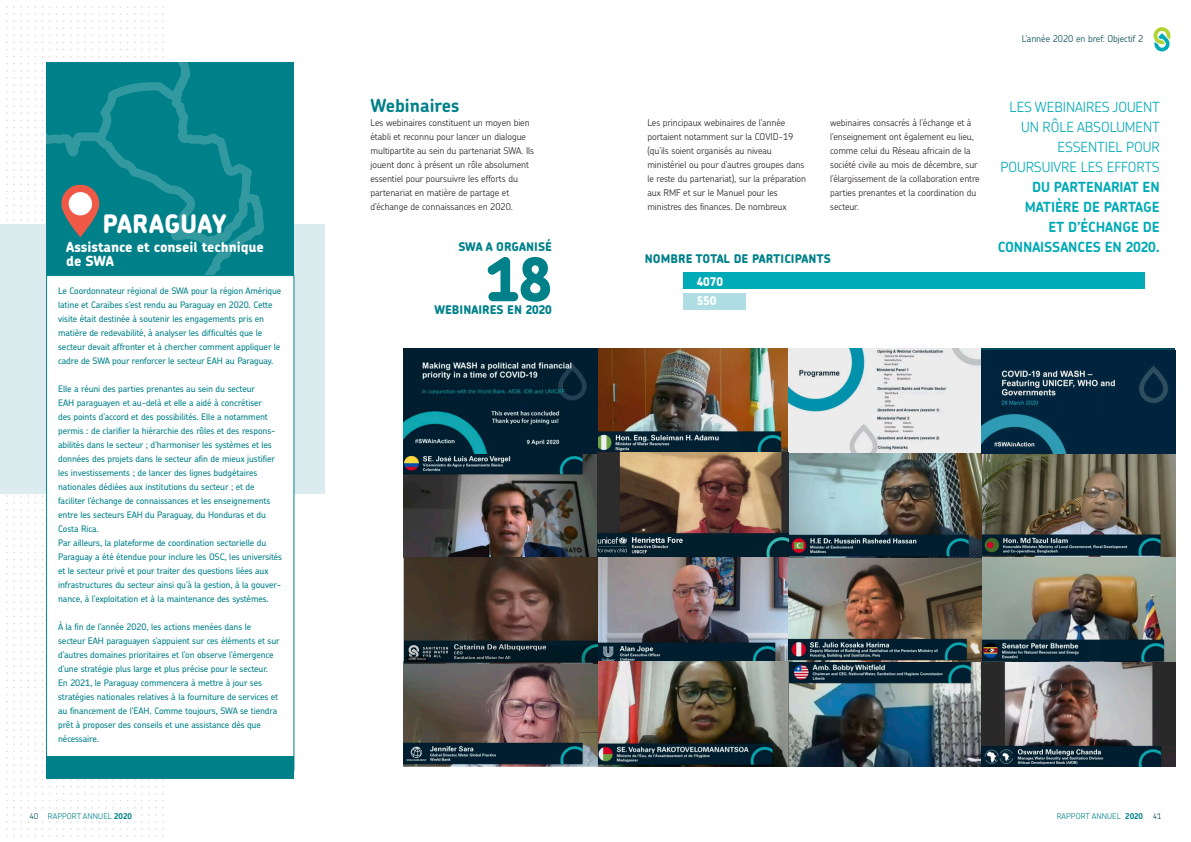
<style>
.page{position:relative;width:1191px;height:842px;background:#fff}
.page>*{position:absolute;margin:0;border:0;box-sizing:border-box;transform-origin:0 0}
._5-Subkop_KAP{font:800 60px "Chevin Pro";color:#00818a}
._5-Kaderkop_1{font:800 25.5px "Chevin Pro";letter-spacing:.01em;color:#fff}
._4-Brood_Chevin_Ligh{font:700 18px "Chevin Pro";color:#00818a}
._7-streamer_dun{font:300 14px/20px "Chevin Pro";letter-spacing:-.005em;color:#00aab6;text-align:right}
._5-Kaderkop_1-2{font:800 14px/14px "Chevin Pro";letter-spacing:-.005em;color:#fff}
._5-Subkop_KAP-2{font:800 12px "Chevin Pro";letter-spacing:.005em;color:#00818a}
._5-Subkop_KAP-3{font:800 12px "Chevin Pro";letter-spacing:-.01em;color:#fff}
._4-Brood_Chevin_Ligh-2{font:300 9.3px/14px "Chevin Pro";letter-spacing:-.005em;color:#231f20}
._4-Brood_Chevin_Ligh-3{font:300 9.3px "Chevin Pro";letter-spacing:-.005em;color:#004853}
._5-Kadertekst{font:500 9px/14px "Chevin Pro";letter-spacing:-.01em;color:#00818a}
.t1{font:300 8px "Chevin Pro";letter-spacing:.01em;color:#00818a}
.s1{color:#004853}
.s2{font-weight:700}
</style>
<div class="page">
<svg style="left:6px;top:6px;width:23px;height:23px"></svg>
<svg style="left:56px;top:6px;width:51px;height:23px"></svg>
<svg style="left:141px;top:6px;width:23px;height:23px"></svg>
<svg style="left:56px;top:35px;width:51px;height:1px"></svg>
<svg style="left:56px;top:42px;width:51px;height:1px"></svg>
<svg style="left:56px;top:49px;width:51px;height:1px"></svg>
<svg style="left:6px;top:56px;width:23px;height:58px"></svg>
<svg style="left:35px;top:56px;width:1px;height:58px"></svg>
<svg style="left:42px;top:56px;width:1px;height:58px"></svg>
<svg style="left:56px;top:56px;width:51px;height:2px"></svg>
<svg style="left:6px;top:141px;width:23px;height:51px"></svg>
<svg style="left:35px;top:141px;width:1px;height:51px"></svg>
<svg style="left:42px;top:141px;width:1px;height:51px"></svg>
<svg style="left:6px;top:493px;width:23px;height:32px"></svg>
<svg style="left:6px;top:552px;width:23px;height:51px"></svg>
<svg style="left:35px;top:552px;width:1px;height:51px"></svg>
<svg style="left:42px;top:552px;width:1px;height:51px"></svg>
<svg style="left:6px;top:637px;width:23px;height:51px"></svg>
<svg style="left:35px;top:637px;width:1px;height:51px"></svg>
<svg style="left:42px;top:637px;width:1px;height:51px"></svg>
<svg style="left:6px;top:722px;width:23px;height:51px"></svg>
<svg style="left:35px;top:722px;width:1px;height:51px"></svg>
<svg style="left:42px;top:722px;width:1px;height:51px"></svg>
<svg style="left:56px;top:779px;width:51px;height:1px"></svg>
<svg style="left:56px;top:786px;width:51px;height:1px"></svg>
<svg style="left:56px;top:793px;width:51px;height:1px"></svg>
<svg style="left:6px;top:800px;width:23px;height:37px"></svg>
<svg style="left:56px;top:800px;width:51px;height:37px"></svg>
<svg style="left:134px;top:800px;width:1px;height:37px"></svg>
<svg style="left:141px;top:800px;width:23px;height:37px"></svg>
<div style="left:0;top:224px;width:324px;height:269px;background:#dcecee"></div>
<img style="left:597px;top:349px;width:384px;height:313px">
<img style="left:404px;top:349px;width:193px;height:417px">
<img style="left:595px;top:662px;width:580px;height:104px">
<img style="left:981px;top:453px;width:194px;height:209px">
<svg style="left:981px;top:348px;width:194px;height:105px;fill:#00243e"></svg>
<img style="left:404px;top:557px;width:193px;height:106px">
<img style="left:597px;top:453px;width:191px;height:104px">
<svg style="left:1153px;top:27px;width:17px;height:24px"></svg>
<div style="left:26px;top:813px;width:103px;height:7px;background:#fff"></div>
<svg style="left:46px;top:62px;width:248px;height:213px;fill:#00818a"></svg>
<svg style="left:56px;top:141px;width:51px;height:134px"></svg>
<div style="left:69px;top:192px;width:23px;height:23px;background:#fff;border-radius:50%"></div>
<div style="left:683px;top:293px;width:62px;height:17px;background:#aedee4"></div>
<div style="left:683px;top:273px;width:461px;height:16px;background:#00aab6"></div>
<div style="left:47px;top:276px;width:247px;height:494px;background:#fff"></div>
<div style="left:46px;top:756px;width:248px;height:23px;background:#00818a"></div>
<p class="_5-Kaderkop_1" style="left:102px;top:206px;width:125px">PARAGUAY</p>
<p class="_5-Kaderkop_1-2" style="left:66px;top:240px;width:199px">Assistance et conseil technique de SWA</p>
<p class="_5-Kadertekst" style="left:58px;top:283px;width:225px">Le Coordonnateur régional de SWA pour la région Amérique latine et Caraïbes s’est rendu au Paraguay en 2020. Cette visite était destinée à soutenir les engagements pris en matière de redevabilité, à analyser les difficultés que le secteur devait affronter et à chercher comment appliquer le cadre de SWA pour renforcer le secteur EAH au Paraguay.</p>
<p class="_5-Kadertekst" style="left:58px;top:381px;width:219px">Elle a réuni des parties prenantes au sein du secteur<br>EAH paraguayen et au-delà et elle a aidé à concrétiser des points d’accord et des possibilités. Elle a notamment permis : de clarifier la hiérarchie des rôles et des respons&shy;abilités dans le secteur ; d’harmoniser les systèmes et les données des projets dans le secteur afin de mieux justifier les investissements ; de lancer des lignes budgétaires nationales dédiées aux institutions du secteur ; et de faciliter l’échange de connaissances et les enseignements entre les secteurs EAH du Paraguay, du Honduras et du Costa Rica.</p>
<p class="_5-Kadertekst" style="left:58px;top:535px;width:226px">Par ailleurs, la plateforme de coordination sectorielle du Paraguay a été étendue pour inclure les OSC, les universités et le secteur privé et pour traiter des questions liées aux infrastructures du secteur ainsi qu’à la gestion, à la gouver&shy;nance, à l’exploitation et à la maintenance des systèmes.</p>
<p class="_5-Kadertekst" style="left:58px;top:619px;width:223px">À la fin de l’année 2020, les actions menées dans le secteur EAH paraguayen s’appuient sur ces éléments et sur d’autres domaines prioritaires et l’on observe l’émergence d’une stratégie plus large et plus précise pour le secteur.<br>En 2021, le Paraguay commencera à mettre à jour ses stratégies nationales relatives à la fourniture de services et au financement de l’EAH. Comme toujours, SWA se tiendra prêt à proposer des conseils et une assistance dès que nécessaire.</p>
<p class="t1" style="left:29px;top:810px;width:104px"><span class="s1">40</span> RAPPORT ANNUEL <span class="s2">2020</span></p>
<p class="_4-Brood_Chevin_Ligh" style="left:370px;top:94px;width:90px">Webinaires</p>
<p class="_4-Brood_Chevin_Ligh-2" style="left:370px;top:115px;width:165px">Les webinaires constituent un moyen bien établi et reconnu pour lancer un dialogue multipartite au sein du partenariat SWA. Ils jouent donc à présent un rôle absolument essentiel pour poursuivre les efforts du partenariat en matière de partage et d’échange de connaissances en 2020.</p>
<p class="_5-Subkop_KAP-2" style="left:458px;top:239px;width:95px">SWA A ORGANISÉ</p>
<p class="_5-Subkop_KAP" style="left:486px;top:240px;width:67px">18</p>
<p class="_5-Subkop_KAP-2" style="left:434px;top:302px;width:119px">WEBINAIRES EN 2020</p>
<p class="_4-Brood_Chevin_Ligh-3" style="left:1021px;top:32px;width:123px">L’année 2020 en bref: Objectif 2</p>
<p class="_4-Brood_Chevin_Ligh-2" style="left:647px;top:115px;width:160px">Les principaux webinaires de l’année portaient notamment sur la COVID-19 (qu’ils soient organisés au niveau ministériel ou pour d’autres groupes dans le reste du partenariat), sur la préparation aux RMF et sur le Manuel pour les ministres des finances. De nombreux</p>
<p class="_4-Brood_Chevin_Ligh-2" style="left:830px;top:115px;width:151px">webinaires consacrés à l’échange et à l’enseignement ont également eu lieu, comme celui du Réseau africain de la société civile au mois de décembre, sur l’élargissement de la collaboration entre parties prenantes et la coordination du secteur.</p>
<p class="_5-Subkop_KAP-2" style="left:645px;top:251px;width:187px">NOMBRE TOTAL DE PARTICIPANTS</p>
<p class="_5-Subkop_KAP-3" style="left:696px;top:293px;width:21px">550</p>
<p class="_5-Subkop_KAP-3" style="left:696px;top:273px;width:28px">4070</p>
<p class="_7-streamer_dun" style="left:997px;top:96px;width:164px">LES WEBINAIRES JOUENT<br>UN RÔLE ABSOLUMENT<br>ESSENTIEL POUR<br>POURSUIVRE LES EFFORTS<br><span class="s2">DU PARTENARIAT EN<br>MATIÈRE DE PARTAGE<br>ET D’ÉCHANGE DE<br>CONNAISSANCES EN 2020.</span></p>
<p class="t1" style="left:1056px;top:810px;width:106px">RAPPORT ANNUEL <span class="s2">2020</span> <span class="s1">41</span></p>
</div>
